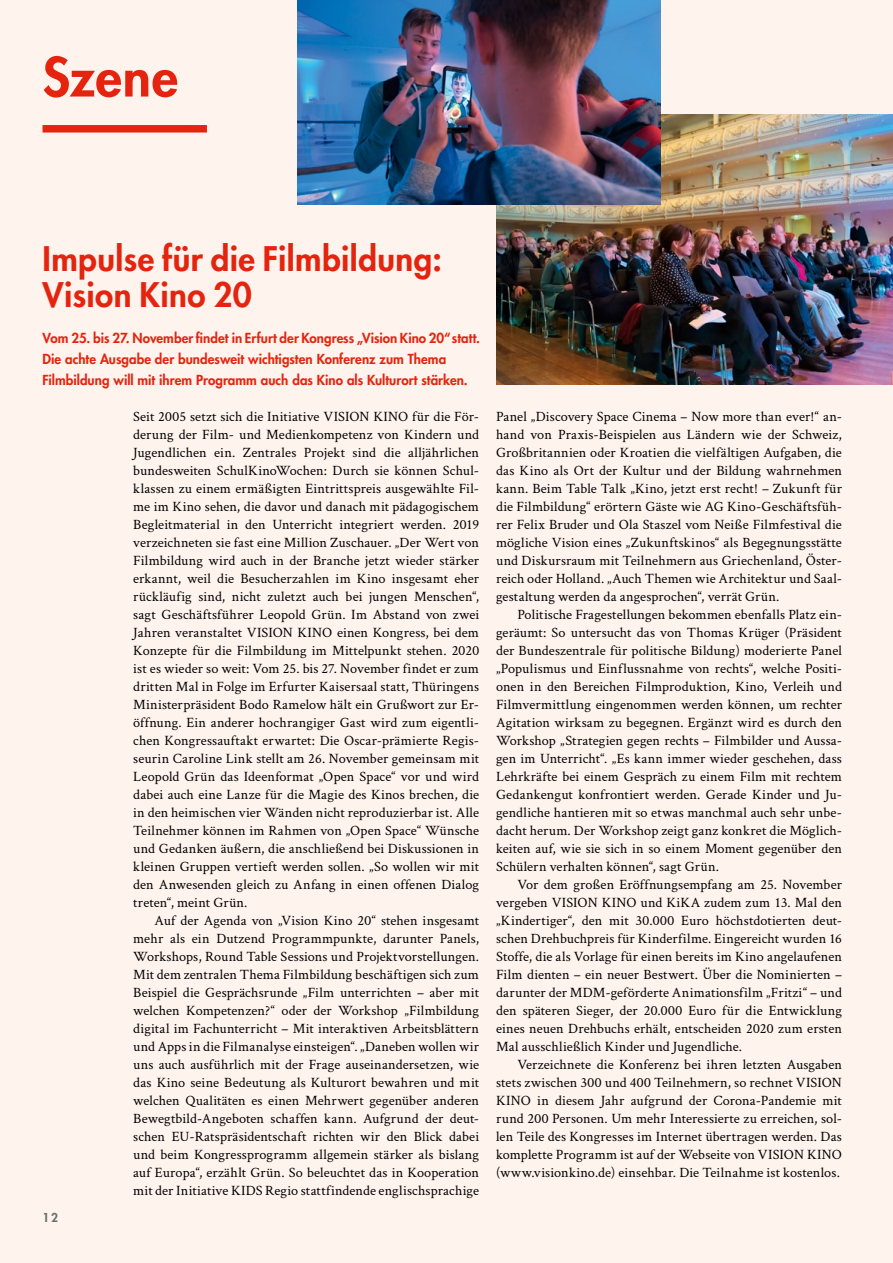
<style>
.page{position:relative;width:893px;height:1263px;background:#fef3ed}
.page>*{position:absolute;margin:0;border:0;box-sizing:border-box;transform-origin:0 0}
._1_Rubrikenhead{font:800 52.5px "Futura Std";letter-spacing:.01em;color:#e4240e}
._3_Head_groß{font:800 33px/36px "Futura Std";letter-spacing:.015em;color:#e4240e}
.Text_mit_Einzug{font:14.25px/18px "Crimson Text";letter-spacing:.01em;color:#000;text-align:justify}
.Text{font:14.25px/18px "Crimson Text";letter-spacing:.005em;color:#000;text-align:justify}
.Teaser_NEU{font:800 13.5px/21px "Futura Std";letter-spacing:.005em;color:#e4240e}
.t1{font:800 12px "Futura Std";color:#677169}
</style>
<div class="page">
<div style="left:43px;top:125px;width:164px;height:8px;background:#e4240e"></div>
<img style="left:496px;top:115px;width:397px;height:270px">
<img style="left:298px;top:0;width:362px;height:205px">
<p class="_1_Rubrikenhead" style="left:43px;top:44px;width:137px">Szene</p>
<p class="_3_Head_groß" style="left:43px;top:241px;width:401px">Impulse für die Filmbildung:<br>Vision Kino 20</p>
<p class="Teaser_NEU" style="left:43px;top:327px;width:439px">Vom 25. bis 27. November findet in Erfurt der Kongress „Vision Kino 20“ statt.<br>Die achte Ausgabe der bundesweit wichtigsten Konferenz zum Thema<br>Filmbildung will mit ihrem Programm auch das Kino als Kulturort stärken.</p>
<p class="t1" style="left:43px;top:1210px;width:17px">12</p>
<p class="Text" style="left:133px;top:406px;width:347px">Seit 2005 setzt sich die Initiative VISION KINO für die För&shy;derung der Film- und Medienkompetenz von Kindern und Jugendlichen ein. Zentrales Projekt sind die alljährlichen bundesweiten SchulKinoWochen: Durch sie können Schul&shy;klassen zu einem ermäßigten Eintrittspreis ausgewählte Fil&shy;me im Kino sehen, die davor und danach mit pädagogischem Begleitmaterial in den Unterricht integriert werden. 2019 verzeichneten sie fast eine Million Zuschauer. „Der Wert von Filmbildung wird auch in der Branche jetzt wieder stärker erkannt, weil die Besucherzahlen im Kino insgesamt eher rückläufig sind, nicht zuletzt auch bei jungen Menschen“, sagt Geschäftsführer Leopold Grün. Im Abstand von zwei Jahren veranstaltet VISION KINO einen Kongress, bei dem Konzepte für die Filmbildung im Mittelpunkt stehen. 2020 ist es wieder so weit: Vom 25. bis 27. November findet er zum dritten Mal in Folge im Erfurter Kaisersaal statt, Thüringens Ministerpräsident Bodo Ramelow hält ein Grußwort zur Er&shy;öffnung. Ein anderer hochrangiger Gast wird zum eigentli&shy;chen Kongressauftakt erwartet: Die Oscar-prämierte Regis&shy;seurin Caroline Link stellt am 26. November gemeinsam mit Leopold Grün das Ideenformat „Open Space“ vor und wird dabei auch eine Lanze für die Magie des Kinos brechen, die in den heimischen vier Wänden nicht reproduzierbar ist. Alle Teilnehmer können im Rahmen von „Open Space“ Wünsche und Gedanken äußern, die anschließend bei Diskussionen in kleinen Gruppen vertieft werden sollen. „So wollen wir mit den Anwesenden gleich zu Anfang in einen offenen Dialog treten“, meint Grün.</p>
<p class="Text_mit_Einzug" style="left:133px;top:910px;width:347px;text-indent:21px">Auf der Agenda von „Vision Kino 20“ stehen insgesamt mehr als ein Dutzend Programmpunkte, darunter Panels, Workshops, Round Table Sessions und Projektvorstellungen.<br>Mit dem zentralen Thema Filmbildung beschäftigen sich zum Beispiel die Gesprächsrunde „Film unterrichten – aber mit welchen Kompetenzen?“ oder der Workshop „Filmbildung digital im Fachunterricht – Mit interaktiven Arbeitsblättern und Apps in die Filmanalyse einsteigen“. „Daneben wollen wir uns auch ausführlich mit der Frage auseinandersetzen, wie das Kino seine Bedeutung als Kulturort bewahren und mit welchen Qualitäten es einen Mehrwert gegenüber anderen Bewegtbild-Angeboten schaffen kann. Aufgrund der deut&shy;schen EU-Ratspräsidentschaft richten wir den Blick dabei und beim Kongressprogramm allgemein stärker als bislang auf Europa“, erzählt Grün. So beleuchtet das in Kooperation mit der Initiative KIDS Regio stattfindende englischsprachige</p>
<p class="Text_mit_Einzug" style="left:496px;top:406px;width:347px">Panel „Discovery Space Cinema – Now more than ever!“ an&shy;hand von Praxis-Beispielen aus Ländern wie der Schweiz, Großbritannien oder Kroatien die vielfältigen Aufgaben, die das Kino als Ort der Kultur und der Bildung wahrnehmen kann. Beim Table Talk „Kino, jetzt erst recht! – Zukunft für die Filmbildung“ erörtern Gäste wie AG Kino-Geschäftsfüh&shy;rer Felix Bruder und Ola Staszel vom Neiße Filmfestival die mögliche Vision eines „Zukunftskinos“ als Begegnungsstätte und Diskursraum mit Teilnehmern aus Griechenland, Öster&shy;reich oder Holland. „Auch Themen wie Architektur und Saal&shy;gestaltung werden da angesprochen“, verrät Grün.</p>
<p class="Text_mit_Einzug" style="left:496px;top:604px;width:347px;text-indent:21px">Politische Fragestellungen bekommen ebenfalls Platz ein&shy;geräumt: So untersucht das von Thomas Krüger (Präsident der Bundeszentrale für politische Bildung) moderierte Panel „Populismus und Einflussnahme von rechts“, welche Positi&shy;onen in den Bereichen Filmproduktion, Kino, Verleih und Filmvermittlung eingenommen werden können, um rechter Agitation wirksam zu begegnen. Ergänzt wird es durch den Workshop „Strategien gegen rechts – Filmbilder und Aussa&shy;gen im Unterricht“. „Es kann immer wieder geschehen, dass Lehrkräfte bei einem Gespräch zu einem Film mit rechtem Gedankengut konfrontiert werden. Gerade Kinder und Ju&shy;gendliche hantieren mit so etwas manchmal auch sehr unbe&shy;dacht herum. Der Workshop zeigt ganz konkret die Möglich&shy;keiten auf, wie sie sich in so einem Moment gegenüber den Schülern verhalten können“, sagt Grün.</p>
<p class="Text_mit_Einzug" style="left:496px;top:874px;width:347px;text-indent:21px">Vor dem großen Eröffnungsempfang am 25. November vergeben VISION KINO und KiKA zudem zum 13. Mal den „Kindertiger“, den mit 30.000 Euro höchstdotierten deut&shy;schen Drehbuchpreis für Kinderfilme. Eingereicht wurden 16<br>Stoffe, die als Vorlage für einen bereits im Kino angelaufenen Film dienten – ein neuer Bestwert. Über die Nominierten – darunter der MDM-geförderte Animationsfilm „Fritzi“ – und den späteren Sieger, der 20.000 Euro für die Entwicklung eines neuen Drehbuchs erhält, entscheiden 2020 zum ersten Mal ausschließlich Kinder und Jugendliche.</p>
<p class="Text_mit_Einzug" style="left:496px;top:1054px;width:347px;text-indent:21px">Verzeichnete die Konferenz bei ihren letzten Ausgaben stets zwischen 300 und 400 Teilnehmern, so rechnet VISION KINO in diesem Jahr aufgrund der Corona-Pandemie mit rund 200 Personen. Um mehr Interessierte zu erreichen, sol&shy;len Teile des Kongresses im Internet übertragen werden. Das komplette Programm ist auf der Webseite von VISION KINO (www.visionkino.de) einsehbar. Die Teilnahme ist kostenlos.</p>
</div>
